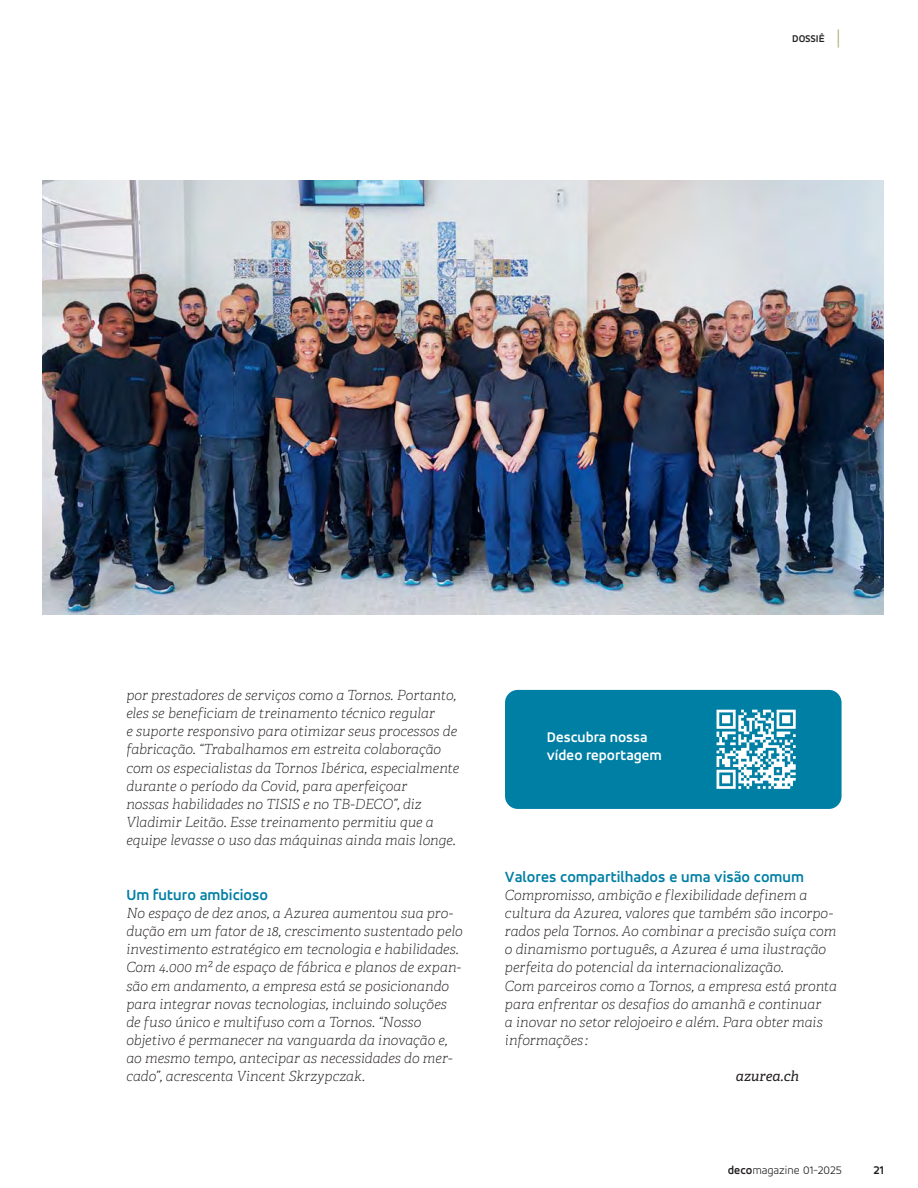
<style>
.page{position:relative;width:918px;height:1188px;background:#fff}
.page>*{position:absolute;margin:0;border:0;box-sizing:border-box;transform-origin:0 0}
.t1{font:700 15.75px "Tornos Accord Alt";color:#007fa4}
.t2{font:700 15px/18px "Tornos Accord Alt";color:#fff}
.t3{font:italic 100 13.95px/18.1px "Adelle";color:#231f20}
.t4{font:italic 13.95px "Tornos Adelle";color:#231f20}
.t5{font:300 12px "Tornos Accord Alt";color:#231f20}
.t6{font:700 12px "Tornos Accord Alt";color:#231f20}
.t7{font:700 10.5px "Tornos Accord Alt";letter-spacing:-.01em;color:#231f20}
.s1{font-family:"DIN Pro";font-weight:300;font-size:21px;color:#aaa869}
.s2{font-weight:700}
</style>
<div class="page">
<div style="left:505px;top:690px;width:337px;height:119px;background:#007fa4;border-radius:13px"></div>
<svg style="left:717px;top:710px;width:79px;height:79px"></svg>
<img style="left:42px;top:181px;width:842px;height:433px">
<p class="t7" style="left:792px;top:33px;width:51px">DOSSIÊ <span class="s1">|</span></p>
<p class="t3" style="left:126px;top:688px;width:334px">por prestadores de serviços como a Tornos. Portanto, eles se beneficiam de treinamento técnico regular<br>e suporte responsivo para otimizar seus processos de fabricação. “Trabalhamos em estreita colaboração com os especialistas da Tornos Ibérica, especialmente durante o período da Covid, para aperfeiçoar<br>nossas habilidades no TISIS e no TB-DECO”, diz Vladimir Leitão. Esse treinamento permitiu que a equipe levasse o uso das máquinas ainda mais longe.</p>
<p class="t1" style="left:126px;top:887px;width:143px">Um futuro ambicioso</p>
<p class="t3" style="left:126px;top:905px;width:338px">No espaço de dez anos, a Azurea aumentou sua pro&shy;dução em um fator de 18, crescimento sustentado pelo investimento estratégico em tecnologia e habilidades.<br>Com 4.000 m² de espaço de fábrica e planos de expan&shy;são em andamento, a empresa está se posicionando para integrar novas tecnologias, incluindo soluções de fuso único e multifuso com a Tornos. “Nosso objetivo é permanecer na vanguarda da inovação e, ao mesmo tempo, antecipar as necessidades do mer&shy;cado”, acrescenta Vincent Skrzypczak.</p>
<p class="t2" style="left:547px;top:729px;width:116px">Descubra nossa vídeo reportagem</p>
<p class="t1" style="left:505px;top:869px;width:300px">Valores compartilhados e uma visão comum</p>
<p class="t3" style="left:505px;top:887px;width:334px">Compromisso, ambição e flexibilidade definem a cultura da Azurea, valores que também são incorpo&shy;rados pela Tornos. Ao combinar a precisão suíça com o dinamismo português, a Azurea é uma ilustração perfeita do potencial da internacionalização.<br>Com parceiros como a Tornos, a empresa está pronta para enfrentar os desafios do amanhã e continuar<br>a inovar no setor relojoeiro e além. Para obter mais informações :</p>
<p class="t4" style="left:736px;top:1070px;width:65px">azurea.ch</p>
<p class="t5" style="left:728px;top:1166px;width:115px"><span class="s2">deco</span>magazine 01-2025</p>
<p class="t6" style="left:873px;top:1165px;width:12px">21</p>
</div>
